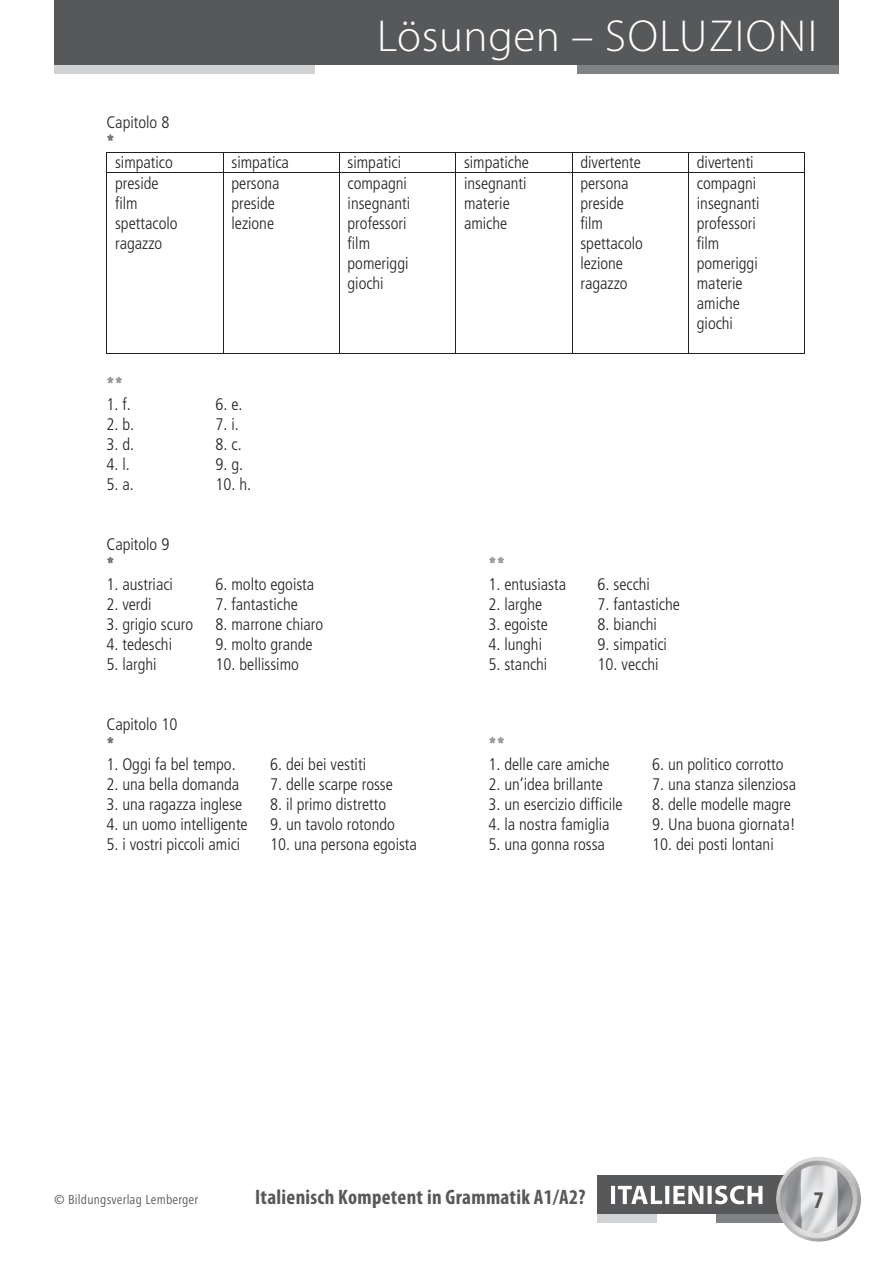
<style>
.page{position:relative;width:893px;height:1263px;background:#fff}
.page>*{position:absolute;margin:0;border:0;box-sizing:border-box;transform-origin:0 0}
.t1{font:300 45px "Myriad Pro";letter-spacing:.015em;color:#fff}
.t2{font:700 condensed 24px "Myriad Pro";color:#57585a}
.t3{font:700 condensed 21px "Myriad Pro";letter-spacing:.015em;color:#57585a}
.t4{font:300 condensed 16.8px/20px "Frutiger LT Std";color:#231f20}
.t5{font:300 condensed 16.35px "Frutiger LT Std";color:#989a9d}
.t6{font:300 condensed 16.35px "Frutiger LT Std";color:#75777a}
.t7{font:condensed 13.5px "Frutiger Next LTW1 G";letter-spacing:.015em;color:#57585a}
</style>
<div class="page">
<div style="left:54px;top:0;width:785px;height:65px;background:#57585a"></div>
<div style="left:54px;top:65px;width:262px;height:8px;background:#d1d2d4"></div>
<div style="left:577px;top:65px;width:262px;height:8px;background:#808285"></div>
<div style="left:597px;top:1176px;width:200px;height:38px;background:#57585a"></div>
<svg style="left:611px;top:1185px;width:151px;height:19px"></svg>
<div style="left:597px;top:1214px;width:60px;height:8px;background:#d1d2d4"></div>
<div style="left:716px;top:1214px;width:81px;height:8px;background:#808285"></div>
<div style="left:775px;top:1155px;width:89px;height:82px;background:#fff;opacity:.75"></div>
<div style="left:775px;top:1161px;width:89px;height:81px;background:#231f20;opacity:.25"></div>
<hr style="left:107px;top:152px;width:116px;height:1px;background:#231f20">
<hr style="left:224px;top:152px;width:115px;height:1px;background:#231f20">
<hr style="left:340px;top:152px;width:115px;height:1px;background:#231f20">
<hr style="left:456px;top:152px;width:116px;height:1px;background:#231f20">
<hr style="left:572px;top:152px;width:116px;height:1px;background:#231f20">
<hr style="left:689px;top:152px;width:116px;height:1px;background:#231f20">
<svg style="left:106px;top:152px;width:1px;height:21px"></svg>
<hr style="left:107px;top:172px;width:116px;height:1px;background:#231f20">
<svg style="left:223px;top:152px;width:1px;height:21px"></svg>
<hr style="left:224px;top:172px;width:115px;height:1px;background:#231f20">
<svg style="left:339px;top:152px;width:1px;height:21px"></svg>
<hr style="left:340px;top:172px;width:115px;height:1px;background:#231f20">
<svg style="left:455px;top:152px;width:1px;height:21px"></svg>
<hr style="left:456px;top:172px;width:116px;height:1px;background:#231f20">
<svg style="left:572px;top:153px;width:1px;height:19px"></svg>
<hr style="left:572px;top:172px;width:116px;height:1px;background:#231f20">
<svg style="left:688px;top:152px;width:1px;height:21px"></svg>
<hr style="left:689px;top:172px;width:116px;height:1px;background:#231f20">
<hr style="left:106px;top:173px;width:1px;height:180px;background:#231f20">
<hr style="left:107px;top:353px;width:116px;height:1px;background:#231f20">
<hr style="left:223px;top:173px;width:1px;height:180px;background:#231f20">
<hr style="left:224px;top:353px;width:115px;height:1px;background:#231f20">
<hr style="left:339px;top:173px;width:1px;height:180px;background:#231f20">
<hr style="left:340px;top:353px;width:115px;height:1px;background:#231f20">
<hr style="left:455px;top:173px;width:1px;height:180px;background:#231f20">
<hr style="left:456px;top:353px;width:116px;height:1px;background:#231f20">
<hr style="left:572px;top:173px;width:1px;height:180px;background:#231f20">
<hr style="left:572px;top:353px;width:116px;height:1px;background:#231f20">
<hr style="left:688px;top:173px;width:1px;height:180px;background:#231f20">
<hr style="left:689px;top:353px;width:116px;height:1px;background:#231f20">
<hr style="left:805px;top:173px;width:1px;height:180px;background:#231f20">
<h1 class="t1" style="left:377px;top:12px;width:442px">Lösungen – SOLUZIONI</h1>
<p class="t4" style="left:106px;top:112px;width:64px">Capitolo 8</p>
<p class="t6" style="left:106px;top:133px;width:10px">*</p>
<p class="t4" style="left:115px;top:153px;width:59px">simpatico</p>
<p class="t4" style="left:232px;top:153px;width:59px">simpatica</p>
<p class="t4" style="left:348px;top:153px;width:55px">simpatici</p>
<p class="t4" style="left:464px;top:153px;width:66px">simpatiche</p>
<p class="t4" style="left:580px;top:153px;width:62px">divertente</p>
<p class="t4" style="left:697px;top:153px;width:58px">divertenti</p>
<p class="t4" style="left:115px;top:174px;width:64px">preside film spettacolo ragazzo</p>
<p class="t4" style="left:232px;top:174px;width:50px">persona preside lezione</p>
<p class="t4" style="left:348px;top:174px;width:64px">compagni insegnanti professori film pomeriggi giochi</p>
<p class="t4" style="left:464px;top:174px;width:64px">insegnanti materie amiche</p>
<p class="t4" style="left:580px;top:174px;width:64px">persona preside film spettacolo lezione ragazzo</p>
<p class="t4" style="left:697px;top:174px;width:64px">compagni insegnanti professori film pomeriggi materie amiche giochi</p>
<p class="t5" style="left:106px;top:375px;width:18px">**</p>
<p class="t4" style="left:106px;top:395px;width:26px">1. f.</p>
<p class="t4" style="left:216px;top:395px;width:29px">6. e.</p>
<p class="t4" style="left:106px;top:415px;width:29px">2. b.</p>
<p class="t4" style="left:216px;top:415px;width:25px">7. i.</p>
<p class="t4" style="left:106px;top:435px;width:29px">3. d.</p>
<p class="t4" style="left:216px;top:435px;width:28px">8. c.</p>
<p class="t4" style="left:106px;top:455px;width:25px">4. l.</p>
<p class="t4" style="left:216px;top:455px;width:29px">9. g.</p>
<p class="t4" style="left:106px;top:475px;width:29px">5. a.</p>
<p class="t4" style="left:216px;top:475px;width:37px">10. h.</p>
<p class="t4" style="left:106px;top:535px;width:64px">Capitolo 9</p>
<p class="t6" style="left:106px;top:556px;width:10px">*</p>
<p class="t5" style="left:488px;top:556px;width:18px">**</p>
<p class="t4" style="left:106px;top:575px;width:68px">1. austriaci</p>
<p class="t4" style="left:216px;top:575px;width:100px">6. molto egoista</p>
<p class="t4" style="left:488px;top:575px;width:79px">1. entusiasta</p>
<p class="t4" style="left:597px;top:575px;width:54px">6. secchi</p>
<p class="t4" style="left:106px;top:595px;width:47px">2. verdi</p>
<p class="t4" style="left:215px;top:595px;width:84px">7. fantastiche</p>
<p class="t4" style="left:488px;top:595px;width:56px">2. larghe</p>
<p class="t4" style="left:597px;top:595px;width:84px">7. fantastiche</p>
<p class="t4" style="left:106px;top:615px;width:88px">3. grigio scuro</p>
<p class="t4" style="left:215px;top:615px;width:109px">8. marrone chiaro</p>
<p class="t4" style="left:488px;top:615px;width:61px">3. egoiste</p>
<p class="t4" style="left:597px;top:615px;width:61px">8. bianchi</p>
<p class="t4" style="left:106px;top:635px;width:67px">4. tedeschi</p>
<p class="t4" style="left:215px;top:635px;width:99px">9. molto grande</p>
<p class="t4" style="left:488px;top:635px;width:55px">4. lunghi</p>
<p class="t4" style="left:598px;top:635px;width:71px">9. simpatici</p>
<p class="t4" style="left:106px;top:655px;width:52px">5. larghi</p>
<p class="t4" style="left:216px;top:655px;width:85px">10. bellissimo</p>
<p class="t4" style="left:488px;top:655px;width:60px">5. stanchi</p>
<p class="t4" style="left:598px;top:655px;width:63px">10. vecchi</p>
<p class="t4" style="left:106px;top:715px;width:72px">Capitolo 10</p>
<p class="t6" style="left:106px;top:736px;width:10px">*</p>
<p class="t5" style="left:488px;top:736px;width:18px">**</p>
<p class="t4" style="left:106px;top:755px;width:131px">1. Oggi fa bel tempo.</p>
<p class="t4" style="left:270px;top:755px;width:97px">6. dei bei vestiti</p>
<p class="t4" style="left:488px;top:755px;width:123px">1. delle care amiche</p>
<p class="t4" style="left:652px;top:755px;width:133px">6. un politico corrotto</p>
<p class="t4" style="left:106px;top:775px;width:134px">2. una bella domanda</p>
<p class="t4" style="left:270px;top:775px;width:124px">7. delle scarpe rosse</p>
<p class="t4" style="left:488px;top:775px;width:116px">2. un’idea brillante</p>
<p class="t4" style="left:652px;top:775px;width:146px">7. una stanza silenziosa</p>
<p class="t4" style="left:106px;top:795px;width:138px">3. una ragazza inglese</p>
<p class="t4" style="left:270px;top:795px;width:118px">8. il primo distretto</p>
<p class="t4" style="left:488px;top:795px;width:136px">3. un esercizio difficile</p>
<p class="t4" style="left:652px;top:795px;width:140px">8. delle modelle magre</p>
<p class="t4" style="left:106px;top:815px;width:143px">4. un uomo intelligente</p>
<p class="t4" style="left:270px;top:815px;width:126px">9. un tavolo rotondo</p>
<p class="t4" style="left:488px;top:815px;width:123px">4. la nostra famiglia</p>
<p class="t4" style="left:652px;top:815px;width:145px">9. Una buona giornata!</p>
<p class="t4" style="left:106px;top:835px;width:135px">5. i vostri piccoli amici</p>
<p class="t4" style="left:270px;top:835px;width:148px">10. una persona egoista</p>
<p class="t4" style="left:488px;top:835px;width:118px">5. una gonna rossa</p>
<p class="t4" style="left:652px;top:835px;width:123px">10. dei posti lontani</p>
<p class="t7" style="left:54px;top:1192px;width:146px">© Bildungsverlag Lemberger</p>
<p class="t3" style="left:255px;top:1186px;width:332px">Italienisch Kompetent in Grammatik A1/A2?</p>
<h2 class="t2" style="left:813px;top:1187px;width:12px">7</h2>
</div>
